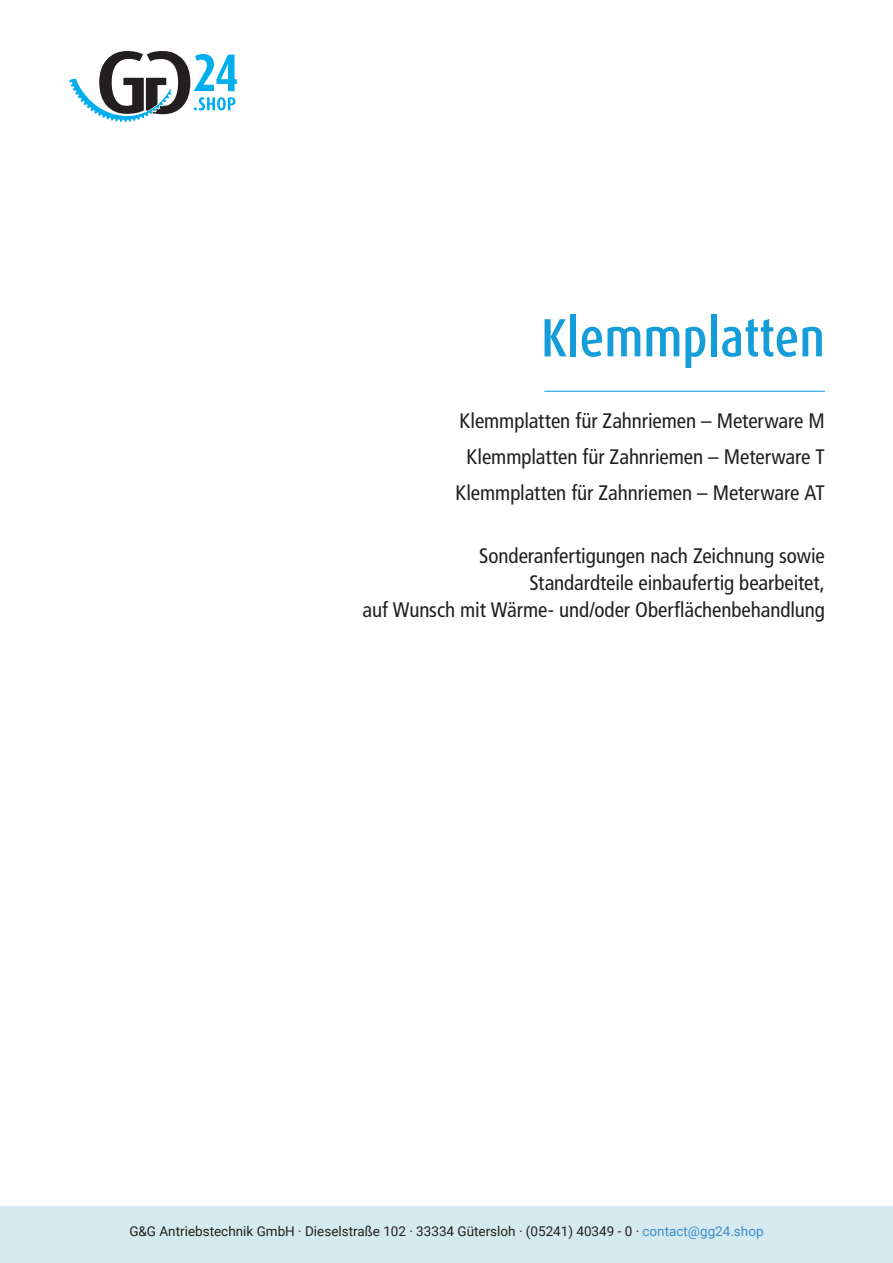
<style>
.page{position:relative;width:893px;height:1263px;background:#fff}
.page>*{position:absolute;margin:0;border:0;box-sizing:border-box;transform-origin:0 0}
.t1{font:500 54px "Dax Condensed";color:#149dd9}
.t2{font:condensed 21px/27px "Frutiger LT Std";letter-spacing:-.005em;color:#231f20;text-align:right}
.t3{font:condensed 21px/36px "Frutiger";letter-spacing:-.005em;color:#231f20;text-align:center}
.t4{font:13.5px "Roboto";color:#231f20}
.s1{color:#3a8dcb}
</style>
<div class="page">
<div style="left:0;top:1206px;width:893px;height:57px;background:#d5eaee"></div>
<hr style="left:544px;top:391px;width:281px;height:1px;background:#149dd9">
<svg style="left:69px;top:51px;width:168px;height:71px"></svg>
<h1 class="t1" style="left:541px;top:308px;width:285px">Klemmplatten</h1>
<p class="t3" style="left:455px;top:403px;width:371px">Klemmplatten für Zahnriemen – Meterware M<br>Klemmplatten für Zahnriemen – Meterware T<br>Klemmplatten für Zahnriemen – Meterware AT</p>
<p class="t2" style="left:362px;top:543px;width:464px">Sonderanfertigungen nach Zeichnung sowie<br>Standardteile einbaufertig bearbeitet,<br>auf Wunsch mit Wärme- und/oder Oberflächenbehandlung</p>
<p class="t4" style="left:129px;top:1222px;width:636px">G&amp;G Antriebstechnik GmbH · Dieselstraße 102 · 33334 Gütersloh · (05241) 40349 - 0 · <span class="s1">contact@gg24.shop</span></p>
</div>
